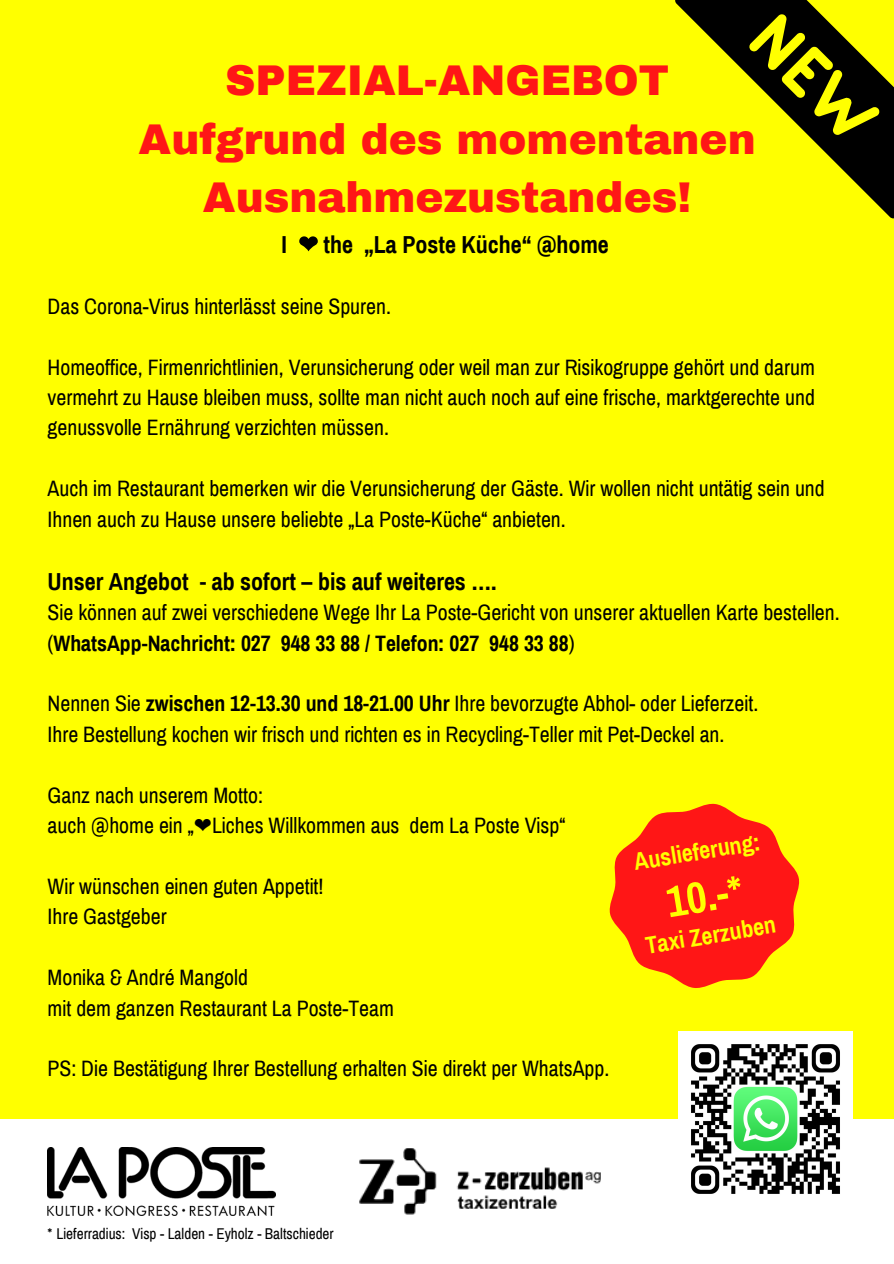
<style>
.page{position:relative;width:894px;height:1264px;background:#fff}
.page>*{position:absolute;margin:0;border:0;box-sizing:border-box;transform-origin:0 0}
.t1{font:700 43.95px "Archivo Narrow";color:#ff0}
.t2{font:900 42px/58.5px "Archivo";color:#ff1616;text-align:center}
.t3{font:700 24.15px "Archivo Narrow";color:#ff0}
.t4{font:700 24px "Archivo Narrow";color:#000}
.t5{font:700 23.85px "Archivo Narrow";color:#ff0}
.t6{font:21.75px/30.5px "Archivo Narrow";color:#000}
.t7{font:15.3px "Archivo Narrow";color:#000}
.s1{font-family:"DejaVu Sans";font-weight:400;color:rgb(0 0 0/0)}
.s2{font-weight:700}
.s3{font-weight:700;color:#ff0}
.s4{font-family:"DejaVu Sans"}
.s5{color:#fff}
</style>
<div class="page">
<div style="left:0;top:0;width:893px;height:1263px;background:#ff0"></div>
<svg style="left:299px;top:236px;width:19px;height:15px"></svg>
<div style="left:0;top:1119px;width:893px;height:144px;background:#fff"></div>
<img style="left:678px;top:1031px;width:174px;height:163px">
<img style="left:359px;top:1148px;width:241px;height:67px">
<svg style="left:675px;top:0;width:218px;height:218px"></svg>
<svg style="left:609px;top:803px;width:191px;height:185px"></svg>
<img style="left:48px;top:1147px;width:227px;height:68px">
<h2 class="t2" style="left:139px;top:52px;width:618px">SPEZIAL-ANGEBOT<br>Aufgrund des momentanen<br>Ausnahmezustandes!</h2>
<p class="t4" style="left:281px;top:232px;width:329px">I <span class="s1">❤</span> the „La Poste Küche“ @home</p>
<p class="t6" style="left:48px;top:291px;width:345px">Das Corona-Virus hinterlässt seine Spuren.</p>
<p class="t6" style="left:48px;top:352px;width:768px;text-align:justify">Homeoffice, Firmenrichtlinien, Verunsicherung oder weil man zur Risikogruppe gehört und darum vermehrt zu Hause bleiben muss, sollte man nicht auch noch auf eine frische, marktgerechte und genussvolle Ernährung verzichten müssen.</p>
<p class="t6" style="left:48px;top:473px;width:778px">Auch im Restaurant bemerken wir die Verunsicherung der Gäste. Wir wollen nicht untätig sein und<br>Ihnen auch zu Hause unsere beliebte „La Poste-Küche“ anbieten.</p>
<p class="t4" style="left:48px;top:568px;width:450px">Unser Angebot - ab sofort – bis auf weiteres ….</p>
<p class="t6" style="left:48px;top:597px;width:793px">Sie können auf zwei verschiedene Wege Ihr La Poste-Gericht von unserer aktuellen Karte bestellen. (<span class="s2">WhatsApp-Nachricht: 027</span><span class="s3">v</span><span class="s2">948 33 88 / Telefon: 027</span><span class="s3">v</span><span class="s2">948 33 88</span>)</p>
<p class="t6" style="left:48px;top:689px;width:712px">Nennen Sie <span class="s2">zwischen 12-13.30 und 18-21.00 Uhr</span> Ihre bevorzugte Abhol- oder Lieferzeit.<br>Ihre Bestellung kochen wir frisch und richten es in Recycling-Teller mit Pet-Deckel an.</p>
<p class="t6" style="left:48px;top:780px;width:519px">Ganz nach unserem Motto:<br>auch @home ein „<span class="s4">❤</span>Liches Willkommen aus dem La Poste Visp“</p>
<p class="t6" style="left:48px;top:871px;width:277px">Wir wünschen einen guten Appetit!<br>Ihre Gastgeber</p>
<p class="t6" style="left:48px;top:962px;width:348px">Monika &amp; André Mangold<br>mit dem ganzen Restaurant La Poste-Team</p>
<p class="t6" style="left:48px;top:1053px;width:563px">PS: Die Bestätigung Ihrer Bestellung erhalten Sie direkt per WhatsApp.</p>
<p class="t3" style="left:632px;top:848px;width:129px;rotate:-9deg">Auslieferung:</p>
<h1 class="t1" style="left:662px;top:879px;width:78px;rotate:-9deg">10.-*</h1>
<p class="t5" style="left:643px;top:932px;width:133px;rotate:-9deg">Taxi Zerzuben</p>
<p class="t7" style="left:48px;top:1225px;width:287px">*<span class="s5">-</span>Lieferradius: Visp - Lalden - Eyholz - Baltschieder</p>
</div>
